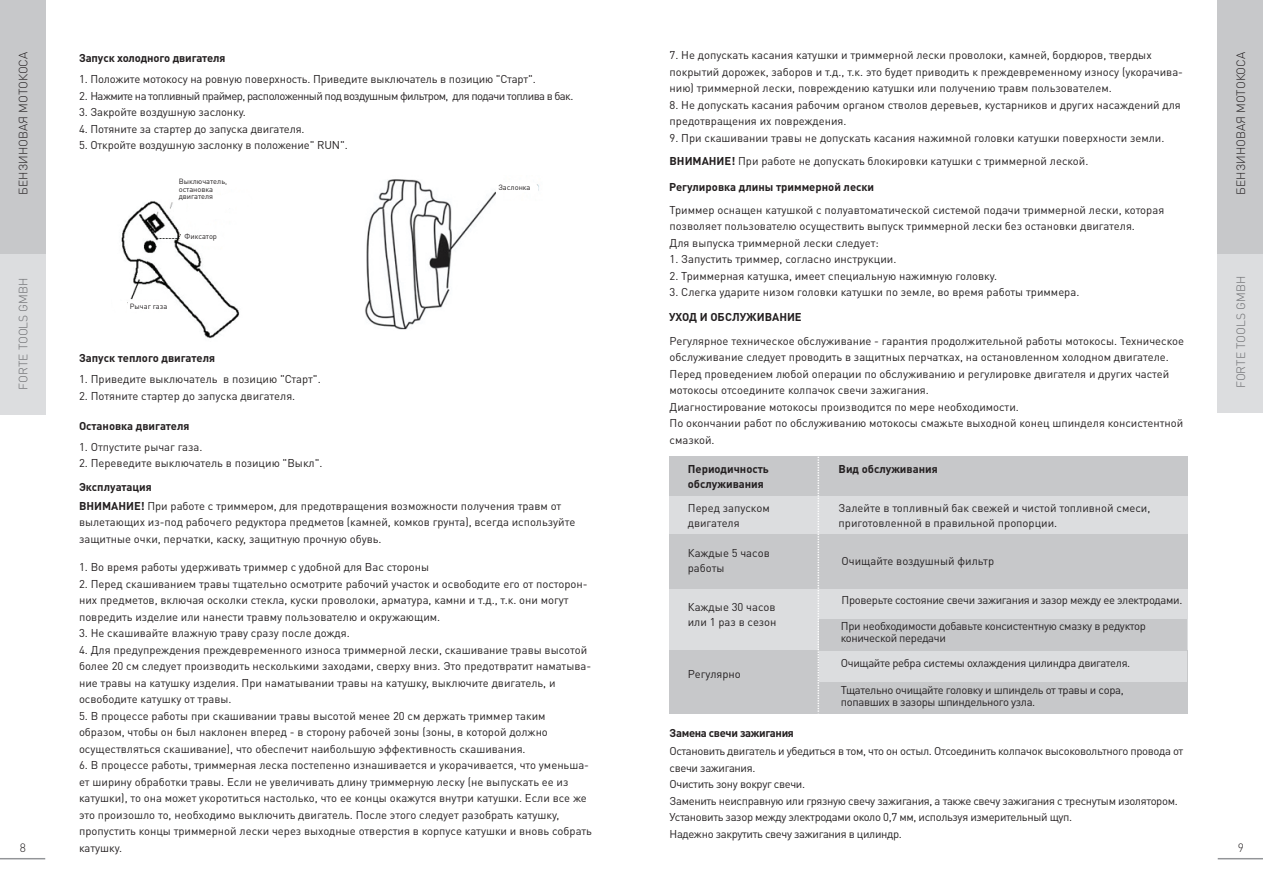
<style>
.page{position:relative;width:1263px;height:893px;background:#fff}
.page>*{position:absolute;margin:0;border:0;box-sizing:border-box;transform-origin:0 0}
.t1{font:300 12px "DIN Pro";color:#231f20}
.t2{font:300 12px "DIN Pro";color:#6c6d70}
.t3{font:11.25px/16.5px "DIN Pro";color:#231f20}
.t4{font:11.25px/16.5px "DIN Pro";letter-spacing:-.03em;color:#231f20}
.t5{font:700 11.25px/15px "DIN Pro";color:#231f20}
.t6{font:11.25px "DIN Pro";letter-spacing:-.05em;color:#231f20}
.t7{font:700 11.25px "DIN Pro";letter-spacing:-.03em;color:#231f20}
.t8{font:7.5px/7.5px "DIN Pro";color:#231f20}
.s1{font-weight:700}
</style>
<div class="page">
<div style="left:1218px;top:0;width:45px;height:412px;background:#dcdddf"></div>
<div style="left:1218px;top:0;width:45px;height:253px;background:#c7c8ca"></div>
<div style="left:0;top:0;width:45px;height:414px;background:#dcdddf"></div>
<div style="left:0;top:0;width:45px;height:253px;background:#c7c8ca"></div>
<hr style="left:0;top:858px;width:45px;height:1px;background:#939598">
<hr style="left:1218px;top:858px;width:45px;height:1px;background:#939598">
<img style="left:121px;top:201px;width:119px;height:138px">
<svg style="left:121px;top:293px;width:38px;height:24px"></svg>
<svg style="left:178px;top:201px;width:62px;height:48px"></svg>
<img style="left:365px;top:179px;width:131px;height:151px">
<div style="left:669px;top:587px;width:518px;height:65px;background:#dcdddf"></div>
<div style="left:669px;top:650px;width:518px;height:63px;background:#c7c8ca"></div>
<div style="left:669px;top:533px;width:518px;height:55px;background:#c7c8ca"></div>
<div style="left:669px;top:495px;width:518px;height:39px;background:#dcdddf"></div>
<div style="left:669px;top:457px;width:518px;height:39px;background:#c7c8ca"></div>
<svg style="left:818px;top:457px;width:1px;height:255px"></svg>
<div style="left:819px;top:651px;width:368px;height:31px;background:#dcdddf"></div>
<div style="left:819px;top:619px;width:368px;height:31px;background:#c7c8ca"></div>
<p class="t3" style="left:670px;top:47px;width:515px">7. Не допускать касания катушки и триммерной лески проволоки, камней, бордюров, твердых покрытий дорожек, заборов и т.д., т.к. это будет приводить к преждевременному износу (укорачива&shy;нию) триммерной лески, повреждению катушки или получению травм пользователем.</p>
<p class="t3" style="left:670px;top:96px;width:513px">8. Не допускать касания рабочим органом стволов деревьев, кустарников и других насаждений для предотвращения их повреждения.</p>
<p class="t3" style="left:670px;top:126px;width:496px;line-height:22.8px">9. При скашивании травы не допускать касания нажимной головки катушки поверхности земли.<br><span class="s1">ВНИМАНИЕ!</span> При работе не допускать блокировки катушки с триммерной леской.</p>
<p class="t5" style="left:669px;top:179px;width:207px">Регулировка длины триммерной лески</p>
<p class="t3" style="left:670px;top:201px;width:496px">Триммер оснащен катушкой с полуавтоматической системой подачи триммерной лески, которая позволяет пользователю осуществить выпуск триммерной лески без остановки двигателя.<br>Для выпуска триммерной лески следует:</p>
<p class="t3" style="left:670px;top:250px;width:228px">1. Запустить триммер, согласно инструкции.</p>
<p class="t3" style="left:670px;top:267px;width:329px">2. Триммерная катушка, имеет специальную нажимную головку.</p>
<p class="t3" style="left:670px;top:283px;width:411px">3. Слегка ударите низом головки катушки по земле, во время работы триммера.</p>
<p class="t5" style="left:669px;top:309px;width:134px">УХОД И ОБСЛУЖИВАНИЕ</p>
<p class="t3" style="left:670px;top:332px;width:516px">Регулярное техническое обслуживание - гарантия продолжительной работы мотокосы. Техническое обслуживание следует проводить в защитных перчатках, на остановленном холодном двигателе.<br>Перед проведением любой операции по обслуживанию и регулировке двигателя и других частей мотокосы отсоедините колпачок свечи зажигания.<br>Диагностирование мотокосы производится по мере необходимости.<br>По окончании работ по обслуживанию мотокосы смажьте выходной конец шпинделя консистентной смазкой.</p>
<p class="t5" style="left:688px;top:461px;width:83px">Периодичность обслуживания</p>
<p class="t5" style="left:838px;top:461px;width:101px">Вид обслуживания</p>
<p class="t3" style="left:688px;top:499px;width:83px;line-height:15px">Перед запуском двигателя</p>
<p class="t3" style="left:688px;top:545px;width:83px;line-height:15px">Каждые 5 часов работы</p>
<p class="t3" style="left:688px;top:599px;width:90px;line-height:15px">Каждые 30 часов или 1 раз в сезон</p>
<p class="t1" style="left:15px;top:195px;width:144px;rotate:-90deg">БЕНЗИНОВАЯ МОТОКОСА</p>
<p class="t1" style="left:1233px;top:195px;width:144px;rotate:-90deg">БЕНЗИНОВАЯ МОТОКОСА</p>
<p class="t5" style="left:79px;top:49px;width:148px">Запуск холодного двигателя</p>
<p class="t3" style="left:79px;top:70px;width:458px">1. Положите мотокосу на ровную поверхность. Приведите выключатель в позицию "Старт".</p>
<p class="t6" style="left:79px;top:88px;width:496px">2. Нажмите на топливный праймер, расположенный под воздушным фильтром, для подачи топлива в бак.</p>
<p class="t3" style="left:79px;top:103px;width:168px">3. Закройте воздушную заслонку.</p>
<p class="t3" style="left:79px;top:120px;width:227px">4. Потяните за стартер до запуска двигателя.</p>
<p class="t3" style="left:79px;top:136px;width:270px">5. Откройте воздушную заслонку в положение" RUN".</p>
<p class="t8" style="left:179px;top:178px;width:50px">Выключатель, остановка двигателя</p>
<p class="t8" style="left:185px;top:232px;width:34px">Фиксатор</p>
<p class="t8" style="left:498px;top:184px;width:34px">Заслонка</p>
<p class="t2" style="left:15px;top:389px;width:113px;rotate:-90deg">FORTE TOOLS GMBH</p>
<p class="t2" style="left:1233px;top:388px;width:113px;rotate:-90deg">FORTE TOOLS GMBH</p>
<p class="t8" style="left:130px;top:303px;width:39px">Рычаг газа</p>
<p class="t5" style="left:79px;top:350px;width:138px">Запуск теплого двигателя</p>
<p class="t3" style="left:79px;top:370px;width:243px">1. Приведите выключатель в позицию "Старт".</p>
<p class="t3" style="left:79px;top:387px;width:218px">2. Потяните стартер до запуска двигателя.</p>
<p class="t5" style="left:79px;top:418px;width:112px">Остановка двигателя</p>
<p class="t3" style="left:79px;top:438px;width:125px">1. Отпустите рычаг газа.</p>
<p class="t3" style="left:79px;top:454px;width:245px">2. Переведите выключатель в позицию "Выкл".</p>
<p class="t3" style="left:79px;top:476px;width:484px;line-height:19.2px"><span class="s1">Эксплуатация<br>ВНИМАНИЕ!</span> При работе с триммером, для предотвращения возможности получения травм от</p>
<p class="t3" style="left:79px;top:513px;width:498px">вылетающих из-под рабочего редуктора предметов (камней, комков грунта), всегда используйте защитные очки, перчатки, каску, защитную прочную обувь.</p>
<p class="t3" style="left:79px;top:558px;width:352px">1. Во время работы удерживать триммер с удобной для Вас стороны</p>
<p class="t3" style="left:79px;top:575px;width:510px">2. Перед скашиванием травы тщательно осмотрите рабочий участок и освободите его от посторон&shy;них предметов, включая осколки стекла, куски проволоки, арматура, камни и т.д., т.к. они могут повредить изделие или нанести травму пользователю и окружающим.</p>
<p class="t3" style="left:79px;top:625px;width:272px">3. Не скашивайте влажную траву сразу после дождя.</p>
<p class="t3" style="left:79px;top:641px;width:514px">4. Для предупреждения преждевременного износа триммерной лески, скашивание травы высотой более 20 см следует производить несколькими заходами, сверху вниз. Это предотвратит наматыва&shy;ние травы на катушку изделия. При наматывании травы на катушку, выключите двигатель, и освободите катушку от травы.</p>
<p class="t3" style="left:79px;top:707px;width:470px">5. В процессе работы при скашивании травы высотой менее 20 см держать триммер таким образом, чтобы он был наклонен вперед - в сторону рабочей зоны (зоны, в которой должно осуществляться скашивание), что обеспечит наибольшую эффективность скашивания.</p>
<p class="t3" style="left:79px;top:757px;width:514px">6. В процессе работы, триммерная леска постепенно изнашивается и укорачивается, что уменьша&shy;ет ширину обработки травы. Если не увеличивать длину триммерную леску (не выпускать ее из катушки), то она может укоротиться настолько, что ее концы окажутся внутри катушки. Если все же это произошло то, необходимо выключить двигатель. После этого следует разобрать катушку, пропустить концы триммерной лески через выходные отверстия в корпусе катушки и вновь собрать катушку.</p>
<p class="t3" style="left:838px;top:499px;width:313px;line-height:15px">Залейте в топливный бак свежей и чистой топливной смеси, приготовленной в правильной пропорции.</p>
<p class="t3" style="left:842px;top:552px;width:154px">Очищайте воздушный фильтр</p>
<p class="t4" style="left:842px;top:591px;width:342px">Проверьте состояние свечи зажигания и зазор между ее электродами.</p>
<p class="t4" style="left:841px;top:619px;width:307px;line-height:12px">При необходимости добавьте консистентную смазку в редуктор конической передачи</p>
<p class="t4" style="left:841px;top:655px;width:291px">Очищайте ребра системы охлаждения цилиндра двигателя.</p>
<p class="t3" style="left:688px;top:665px;width:55px">Регулярно</p>
<p class="t4" style="left:841px;top:683px;width:284px;line-height:12px">Тщательно очищайте головку и шпиндель от травы и сора, попавших в зазоры шпиндельного узла.</p>
<p class="t7" style="left:670px;top:725px;width:126px">Замена свечи зажигания</p>
<p class="t4" style="left:670px;top:742px;width:515px">Остановить двигатель и убедиться в том, что он остыл. Отсоединить колпачок высоковольтного провода от свечи зажигания.<br>Очистить зону вокруг свечи.<br>Заменить неисправную или грязную свечу зажигания, а также свечу зажигания с треснутым изолятором.<br>Установить зазор между электродами около 0,7 мм, используя измерительный щуп.<br>Надежно закрутить свечу зажигания в цилиндр.</p>
<p class="t1" style="left:20px;top:839px;width:8px">8</p>
<p class="t1" style="left:1238px;top:839px;width:8px">9</p>
</div>
